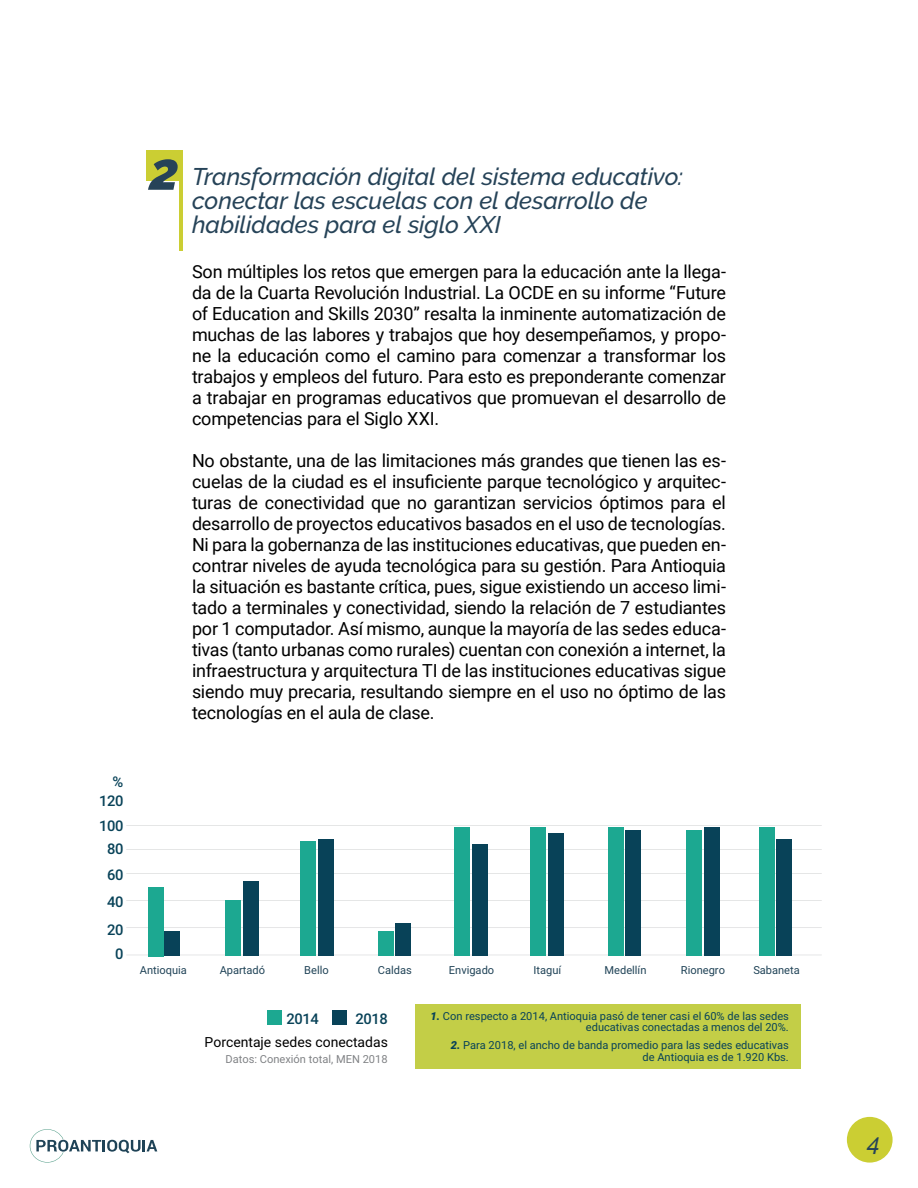
<style>
.page{position:relative;width:918px;height:1188px;background:#fff}
.page>*{position:absolute;margin:0;border:0;box-sizing:border-box;transform-origin:0 0}
.subtitulos{font:italic 800 52.5px "Raleway";color:#264358}
.subtitulos-2{font:italic 500 24px/24px "Raleway";letter-spacing:-.005em;color:#264358}
.Titulo{font:18px/21px "Roboto";letter-spacing:-.01em;color:#000;text-align:justify}
.t1{font:500 14.7px/24.5px "Roboto";letter-spacing:-.025em;color:#084258}
.t2{font:13.95px "Roboto";color:#000001}
.t3{font:11.1px/11.7px "Roboto";color:#084258;text-align:right}
.t4{font:11.1px "Roboto";color:#204357}
.t5{font:11.1px "Roboto";color:#808285}
.s1{font-weight:900;font-style:italic}
</style>
<div class="page">
<div style="left:847px;top:1117px;width:46px;height:46px;background:#cbce33;border-radius:50%"></div>
<div style="left:147px;top:151px;width:35px;height:30px;background:#cbce33"></div>
<hr style="left:179px;top:151px;width:4px;height:100px;background:#cbce33">
<svg style="left:30px;top:1129px;width:127px;height:34px"></svg>
<svg style="left:126px;top:825px;width:696px;height:1px"></svg>
<svg style="left:126px;top:849px;width:696px;height:1px"></svg>
<svg style="left:126px;top:873px;width:696px;height:1px"></svg>
<svg style="left:127px;top:955px;width:694px;height:1px"></svg>
<div style="left:164px;top:931px;width:16px;height:25px;background:#084258"></div>
<div style="left:244px;top:882px;width:15px;height:74px;background:#084258"></div>
<div style="left:318px;top:840px;width:16px;height:116px;background:#084258"></div>
<div style="left:396px;top:924px;width:15px;height:32px;background:#084258"></div>
<div style="left:472px;top:844px;width:16px;height:112px;background:#084258"></div>
<div style="left:549px;top:834px;width:15px;height:122px;background:#084258"></div>
<div style="left:625px;top:830px;width:16px;height:126px;background:#084258"></div>
<div style="left:704px;top:827px;width:16px;height:129px;background:#084258"></div>
<div style="left:777px;top:840px;width:15px;height:116px;background:#084258"></div>
<div style="left:759px;top:827px;width:15px;height:129px;background:#1ca891"></div>
<div style="left:686px;top:830px;width:15px;height:126px;background:#1ca891"></div>
<div style="left:608px;top:827px;width:16px;height:129px;background:#1ca891"></div>
<div style="left:531px;top:827px;width:15px;height:129px;background:#1ca891"></div>
<div style="left:455px;top:827px;width:15px;height:129px;background:#1ca891"></div>
<div style="left:300px;top:841px;width:16px;height:115px;background:#1ca891"></div>
<div style="left:378px;top:931px;width:15px;height:25px;background:#1ca891"></div>
<div style="left:226px;top:900px;width:15px;height:56px;background:#1ca891"></div>
<div style="left:148px;top:887px;width:16px;height:69px;background:#1ca891"></div>
<div style="left:267px;top:1010px;width:15px;height:15px;background:#1ca891"></div>
<div style="left:332px;top:1010px;width:15px;height:15px;background:#084258"></div>
<div style="left:415px;top:1005px;width:386px;height:64px;background:#c3ce47"></div>
<p class="subtitulos" style="left:149px;top:141px;width:31px">2</p>
<p class="subtitulos-2" style="left:192px;top:165px;width:492px">Transformación digital del sistema educativo: conectar las escuelas con el desarrollo de habilidades para el siglo XXI</p>
<p class="Titulo" style="left:192px;top:261px;width:536px">Son múltiples los retos que emergen para la educación ante la llega&shy;da de la Cuarta Revolución Industrial. La OCDE en su informe “Future of Education and Skills 2030” resalta la inminente automatización de muchas de las labores y trabajos que hoy desempeñamos, y propo&shy;ne la educación como el camino para comenzar a transformar los trabajos y empleos del futuro. Para esto es preponderante comenzar a trabajar en programas educativos que promuevan el desarrollo de competencias para el Siglo XXI.</p>
<p class="Titulo" style="left:192px;top:450px;width:536px">No obstante, una de las limitaciones más grandes que tienen las es&shy;cuelas de la ciudad es el insuficiente parque tecnológico y arquitec&shy;turas de conectividad que no garantizan servicios óptimos para el desarrollo de proyectos educativos basados en el uso de tecnologías.<br>Ni para la gobernanza de las instituciones educativas, que pueden en&shy;contrar niveles de ayuda tecnológica para su gestión. Para Antioquia la situación es bastante crítica, pues, sigue existiendo un acceso limi&shy;tado a terminales y conectividad, siendo la relación de 7 estudiantes por 1 computador. Así mismo, aunque la mayoría de las sedes educa&shy;tivas (tanto urbanas como rurales) cuentan con conexión a internet, la infraestructura y arquitectura TI de las instituciones educativas sigue siendo muy precaria, resultando siempre en el uso no óptimo de las tecnologías en el aula de clase.</p>
<p class="t1" style="left:113px;top:769px;width:12px">%</p>
<p class="t1" style="left:99px;top:788px;width:26px">120<br>100</p>
<p class="t1" style="left:107px;top:835px;width:18px;line-height:26px">80<br>60</p>
<p class="t1" style="left:107px;top:888px;width:18px;line-height:27.6px">40<br>20</p>
<p class="t1" style="left:115px;top:941px;width:10px">0</p>
<p class="t4" style="left:140px;top:962px;width:49px">Antioquia</p>
<p class="t4" style="left:220px;top:962px;width:47px">Apartadó</p>
<p class="t4" style="left:304px;top:962px;width:26px">Bello</p>
<p class="t4" style="left:378px;top:962px;width:35px">Caldas</p>
<p class="t4" style="left:449px;top:962px;width:47px">Envigado</p>
<p class="t4" style="left:534px;top:962px;width:29px">Itaguí</p>
<p class="t4" style="left:605px;top:962px;width:43px">Medellín</p>
<p class="t4" style="left:681px;top:962px;width:46px">Rionegro</p>
<p class="t4" style="left:753px;top:962px;width:48px">Sabaneta</p>
<p class="t1" style="left:286px;top:1006px;width:34px">2014</p>
<p class="t1" style="left:355px;top:1006px;width:34px">2018</p>
<p class="t3" style="left:431px;top:1009px;width:360px"><span class="s1">1.</span> Con respecto a 2014, Antioquia pasó de tener casi el 60% de las sedes educativas conectadas a menos del 20%.</p>
<p class="t3" style="left:451px;top:1039px;width:340px"><span class="s1">2.</span> Para 2018, el ancho de banda promedio para las sedes educativas de Antioquia es de 1.920 Kbs.</p>
<p class="t2" style="left:205px;top:1032px;width:185px">Porcentaje sedes conectadas</p>
<p class="t5" style="left:225px;top:1051px;width:164px">Datos: Conexión total, MEN 2018</p>
<h2 class="subtitulos-2" style="left:868px;top:1131px;width:14px">4</h2>
</div>
